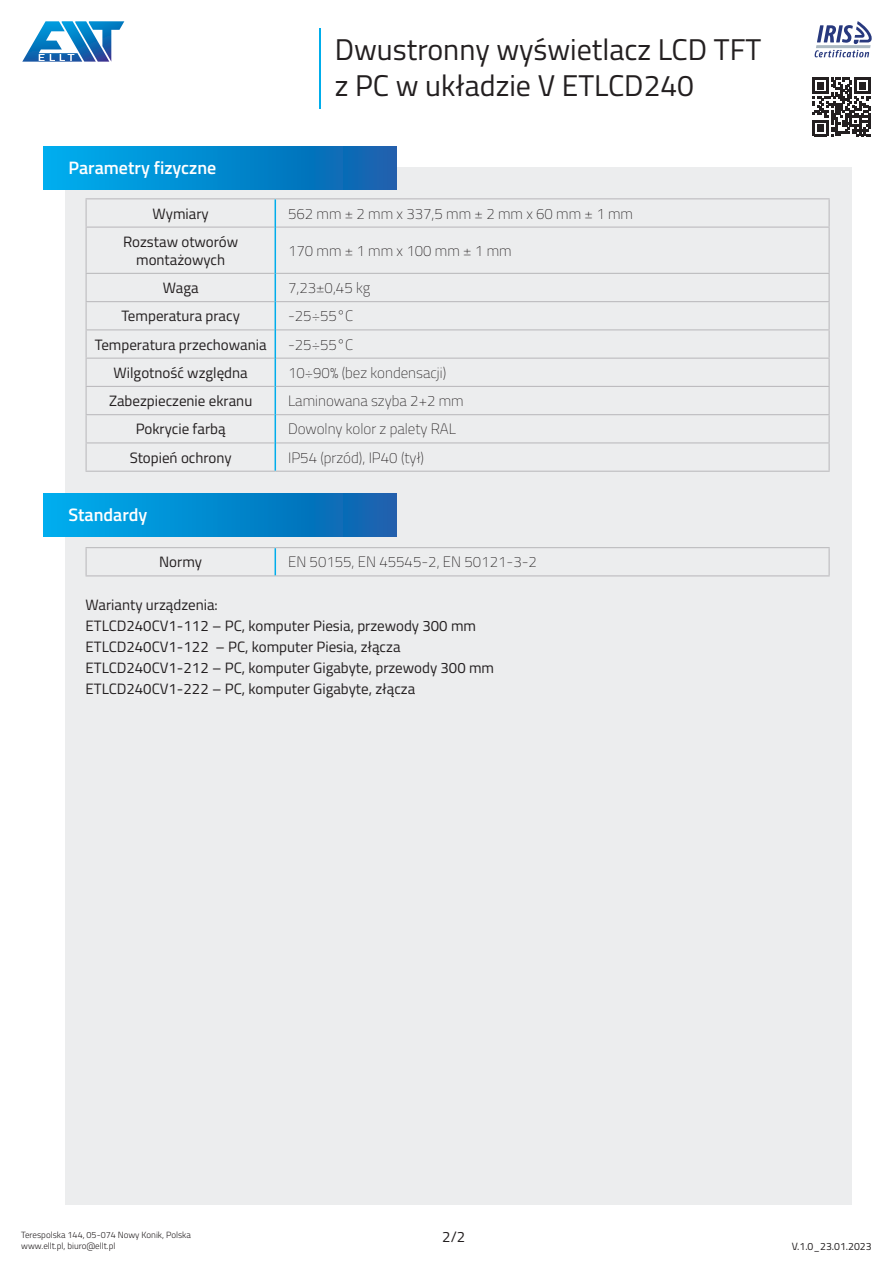
<style>
.page{position:relative;width:893px;height:1263px;background:#fff}
.page>*{position:absolute;margin:0;border:0;box-sizing:border-box;transform-origin:0 0}
.t1{font:30px/36px "Titillium";color:#231f20}
.t2{font:600 18px "Titillium";color:#fff}
.t3{font:15px/18px "Titillium";color:#231f20;text-align:center}
.t4{font:100 15px "Titillium";color:#231f20}
.t5{font:10.5px "Titillium";color:#231f20}
.t6{font:300 9px/10.8px "Titillium";color:#231f20}
</style>
<div class="page">
<svg style="left:815px;top:21px;width:57px;height:36px"></svg>
<div style="left:65px;top:167px;width:786px;height:1037px;background:#ecedee"></div>
<hr style="left:86px;top:547px;width:189px;height:1px;background:#bdbcbf">
<svg style="left:86px;top:548px;width:1px;height:27px"></svg>
<hr style="left:275px;top:547px;width:555px;height:1px;background:#bdbcbf">
<hr style="left:828px;top:548px;width:2px;height:27px;background:#bdbcbf">
<hr style="left:86px;top:575px;width:189px;height:1px;background:#bdbcbf">
<hr style="left:275px;top:575px;width:555px;height:1px;background:#bdbcbf">
<svg style="left:275px;top:548px;width:1px;height:27px"></svg>
<hr style="left:86px;top:198px;width:189px;height:1px;background:#bdbcbf">
<svg style="left:86px;top:199px;width:1px;height:28px"></svg>
<hr style="left:275px;top:198px;width:555px;height:1px;background:#bdbcbf">
<hr style="left:828px;top:199px;width:2px;height:28px;background:#bdbcbf">
<hr style="left:86px;top:227px;width:189px;height:1px;background:#bdbcbf">
<hr style="left:86px;top:228px;width:1px;height:45px;background:#bdbcbf">
<hr style="left:276px;top:227px;width:554px;height:1px;background:#bdbcbf">
<hr style="left:828px;top:228px;width:2px;height:45px;background:#bdbcbf">
<hr style="left:86px;top:273px;width:189px;height:1px;background:#bdbcbf">
<hr style="left:276px;top:273px;width:554px;height:1px;background:#bdbcbf">
<hr style="left:828px;top:274px;width:2px;height:27px;background:#bdbcbf">
<hr style="left:86px;top:301px;width:189px;height:1px;background:#bdbcbf">
<hr style="left:276px;top:301px;width:554px;height:1px;background:#bdbcbf">
<hr style="left:828px;top:302px;width:2px;height:27px;background:#bdbcbf">
<hr style="left:86px;top:329px;width:189px;height:1px;background:#bdbcbf">
<hr style="left:276px;top:329px;width:554px;height:1px;background:#bdbcbf">
<hr style="left:828px;top:330px;width:2px;height:28px;background:#bdbcbf">
<hr style="left:86px;top:358px;width:189px;height:1px;background:#bdbcbf">
<hr style="left:276px;top:358px;width:554px;height:1px;background:#bdbcbf">
<hr style="left:828px;top:359px;width:2px;height:27px;background:#bdbcbf">
<hr style="left:86px;top:386px;width:189px;height:1px;background:#bdbcbf">
<hr style="left:276px;top:386px;width:554px;height:1px;background:#bdbcbf">
<hr style="left:828px;top:387px;width:2px;height:27px;background:#bdbcbf">
<hr style="left:86px;top:414px;width:189px;height:1px;background:#bdbcbf">
<hr style="left:276px;top:414px;width:554px;height:1px;background:#bdbcbf">
<hr style="left:828px;top:415px;width:2px;height:27px;background:#bdbcbf">
<hr style="left:86px;top:442px;width:189px;height:1px;background:#bdbcbf">
<svg style="left:86px;top:274px;width:1px;height:197px"></svg>
<hr style="left:276px;top:442px;width:554px;height:1px;background:#bdbcbf">
<hr style="left:828px;top:443px;width:2px;height:28px;background:#bdbcbf">
<hr style="left:86px;top:471px;width:189px;height:1px;background:#bdbcbf">
<hr style="left:275px;top:471px;width:555px;height:1px;background:#bdbcbf">
<svg style="left:275px;top:199px;width:1px;height:28px"></svg>
<hr style="left:275px;top:227px;width:1px;height:46px;background:#00adeb">
<svg style="left:275px;top:273px;width:1px;height:198px"></svg>
<svg style="left:44px;top:147px;width:352px;height:42px;background:#0487cd"></svg>
<svg style="left:44px;top:493px;width:352px;height:43px;background:#0487cd"></svg>
<svg style="left:812px;top:78px;width:59px;height:58px"></svg>
<svg style="left:22px;top:21px;width:102px;height:41px"></svg>
<hr style="left:319px;top:28px;width:2px;height:80px;background:#00adeb">
<p class="t2" style="left:69px;top:154px;width:149px">Parametry fizyczne</p>
<p class="t1" style="left:335px;top:30px;width:428px">Dwustronny wyświetlacz LCD TFT z PC w układzie V ETLCD240</p>
<p class="t3" style="left:153px;top:204px;width:58px">Wymiary</p>
<p class="t4" style="left:288px;top:203px;width:346px">562 mm ± 2 mm x 337,5 mm ± 2 mm x 60 mm ± 1 mm</p>
<p class="t3" style="left:123px;top:232px;width:117px">Rozstaw otworów montażowych</p>
<p class="t4" style="left:288px;top:240px;width:225px">170 mm ± 1 mm x 100 mm ± 1 mm</p>
<p class="t3" style="left:163px;top:278px;width:37px">Waga</p>
<p class="t4" style="left:288px;top:277px;width:84px">7,23±0,45 kg</p>
<p class="t3" style="left:121px;top:306px;width:120px">Temperatura pracy</p>
<p class="t4" style="left:288px;top:305px;width:67px">-25÷55°C</p>
<p class="t3" style="left:95px;top:335px;width:173px">Temperatura przechowania</p>
<p class="t4" style="left:288px;top:334px;width:67px">-25÷55°C</p>
<p class="t3" style="left:114px;top:363px;width:136px">Wilgotność względna</p>
<p class="t4" style="left:288px;top:362px;width:160px">10÷90% (bez kondensacji)</p>
<p class="t3" style="left:109px;top:391px;width:145px">Zabezpieczenie ekranu</p>
<p class="t4" style="left:288px;top:390px;width:177px">Laminowana szyba 2+2 mm</p>
<p class="t3" style="left:136px;top:419px;width:91px">Pokrycie farbą</p>
<p class="t4" style="left:288px;top:418px;width:170px">Dowolny kolor z palety RAL</p>
<p class="t3" style="left:130px;top:448px;width:103px">Stopień ochrony</p>
<p class="t4" style="left:288px;top:447px;width:138px">IP54 (przód), IP40 (tył)</p>
<p class="t2" style="left:69px;top:501px;width:80px">Standardy</p>
<p class="t3" style="left:159px;top:552px;width:44px">Normy</p>
<p class="t4" style="left:288px;top:551px;width:250px">EN 50155, EN 45545-2, EN 50121-3-2</p>
<p class="t3" style="left:86px;top:595px;width:134px">Warianty urządzenia:</p>
<p class="t3" style="left:86px;top:616px;width:392px">ETLCD240CV1-112 – PC, komputer Piesia, przewody 300 mm</p>
<p class="t3" style="left:86px;top:637px;width:316px">ETLCD240CV1-122 – PC, komputer Piesia, złącza</p>
<p class="t3" style="left:86px;top:658px;width:410px">ETLCD240CV1-212 – PC, komputer Gigabyte, przewody 300 mm</p>
<p class="t3" style="left:86px;top:679px;width:331px">ETLCD240CV1-222 – PC, komputer Gigabyte, złącza</p>
<p class="t3" style="left:442px;top:1227px;width:24px">2/2</p>
<p class="t6" style="left:21px;top:1229px;width:171px">Terespolska 144, 05-074 Nowy Konik, Polska www.ellt.pl, biuro@ellt.pl</p>
<p class="t5" style="left:792px;top:1238px;width:82px">V.1.0_23.01.2023</p>
</div>
